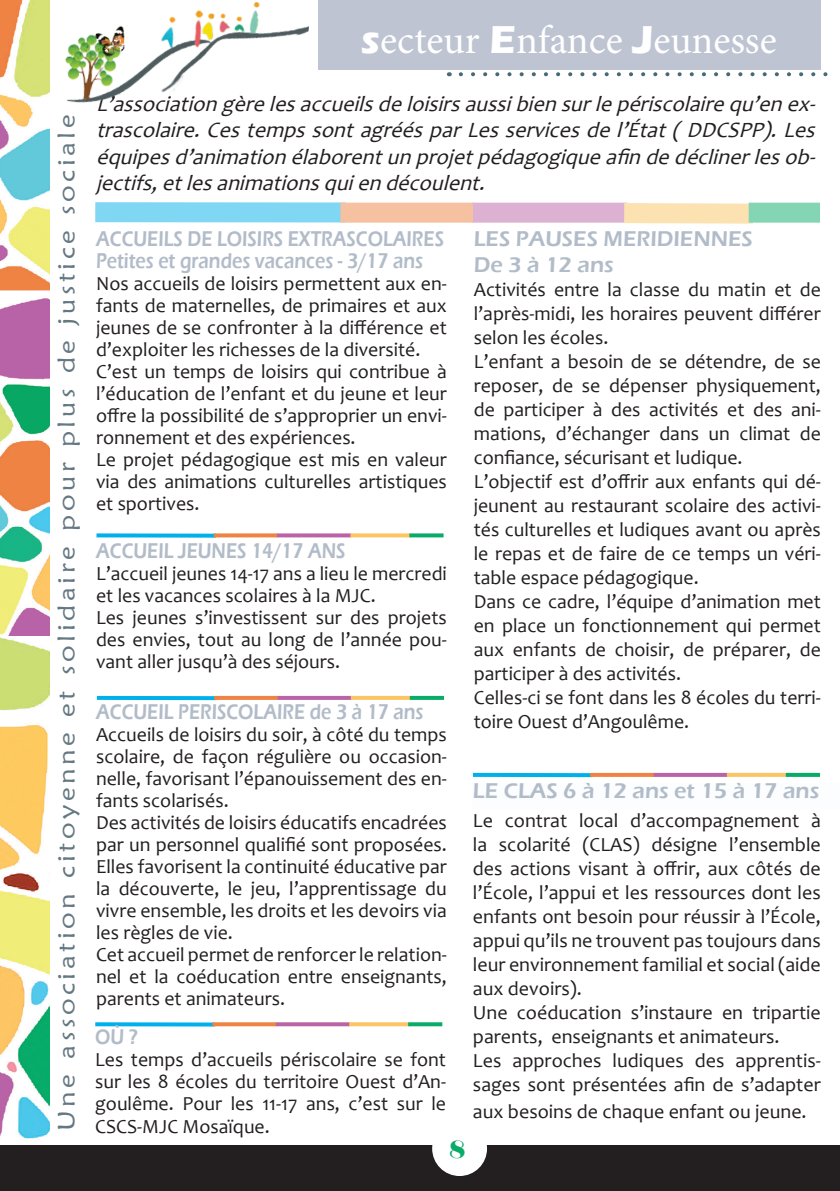
<style>
.page{position:relative;width:840px;height:1191px;background:#fff}
.page>*{position:absolute;margin:0;border:0;box-sizing:border-box;transform-origin:0 0}
.t1{font:40px "Minion Pro";color:#fff}
.t2{font:24px "Maiandra GD";letter-spacing:.13em;color:#647882;scale:1.15 1}
.t3{font:24px "Elephant";color:#09ab69}
.t4{font:italic 22px/26.4px "Candara";color:#231f20;text-align:justify}
.t5{font:600 22px "Eras ITC";color:#b2bcc9;scale:.83 1}
.t6{font:600 22px "Eras ITC";color:#b2bcc9}
.t7{font:20px/22px "Candara";color:#231f20;text-align:justify}
.s1{font-family:"Eras ITC";font-weight:700}
</style>
<div class="page">
<div style="left:95px;top:202px;width:250px;height:20px;background:#80d7f4"></div>
<div style="left:471px;top:203px;width:156px;height:20px;background:#dcb1d2"></div>
<div style="left:624px;top:203px;width:128px;height:21px;background:#fde2b1"></div>
<div style="left:748px;top:203px;width:71px;height:20px;background:#84d5b4"></div>
<div style="left:340px;top:203px;width:133px;height:20px;background:#f6c1a1"></div>
<div style="left:318px;top:0;width:501px;height:70px;background:#bec4d1"></div>
<div style="left:472px;top:783px;width:367px;height:25px;background:#fbfdfe"></div>
<svg style="left:460px;top:72px;width:368px;height:4px"></svg>
<hr style="left:472px;top:773px;width:120px;height:4px;background:#00b0ea">
<svg style="left:653px;top:773px;width:73px;height:4px"></svg>
<svg style="left:726px;top:773px;width:59px;height:4px"></svg>
<svg style="left:785px;top:773px;width:34px;height:4px"></svg>
<svg style="left:589px;top:773px;width:64px;height:4px"></svg>
<img style="left:0;top:247px;width:49px;height:42px">
<img style="left:0;top:637px;width:49px;height:502px">
<img style="left:0;top:289px;width:49px;height:347px">
<hr style="left:97px;top:696px;width:119px;height:4px;background:#00b0ea">
<svg style="left:277px;top:696px;width:73px;height:4px"></svg>
<svg style="left:350px;top:696px;width:59px;height:4px"></svg>
<svg style="left:409px;top:696px;width:35px;height:4px"></svg>
<svg style="left:214px;top:696px;width:63px;height:4px"></svg>
<img style="left:0;top:0;width:312px;height:247px">
<div style="left:0;top:1145px;width:839px;height:46px;background:#231f20"></div>
<div style="left:432px;top:1121px;width:54px;height:55px;background:#fff;border-radius:50%"></div>
<svg style="left:95px;top:1022px;width:117px;height:4px"></svg>
<svg style="left:276px;top:1022px;width:73px;height:4px"></svg>
<svg style="left:349px;top:1022px;width:59px;height:4px"></svg>
<svg style="left:408px;top:1022px;width:34px;height:4px"></svg>
<svg style="left:212px;top:1022px;width:64px;height:4px"></svg>
<svg style="left:96px;top:533px;width:117px;height:4px"></svg>
<svg style="left:277px;top:533px;width:73px;height:4px"></svg>
<svg style="left:350px;top:533px;width:59px;height:4px"></svg>
<svg style="left:409px;top:533px;width:34px;height:4px"></svg>
<svg style="left:213px;top:533px;width:64px;height:4px"></svg>
<p class="t1" style="left:360px;top:13px;width:417px"><span class="s1">s</span>ecteur <span class="s1">E</span>nfance <span class="s1">J</span>eunesse</p>
<p class="t2" style="left:52px;top:1131px;width:885px;rotate:-90deg">Une association citoyenne et solidaire pour plus de justice sociale</p>
<p class="t4" style="left:96px;top:90px;width:726px">L’associationgèrelesaccueilsdeloisirsaussibiensurlepériscolairequ’enex&shy;trascolaire.CestempssontagréésparLesservicesdel’État(DDCSPP).Les équipesd’animationélaborentunprojetpédagogiqueafindedéclinerlesob&shy;jectifs,etlesanimationsquiendécoulent.</p>
<p class="t6" style="left:473px;top:226px;width:280px">LES PAUSES MERIDIENNES</p>
<p class="t6" style="left:473px;top:252px;width:141px">De 3 à 12 ans</p>
<p class="t7" style="left:473px;top:278px;width:348px;line-height:24px">Activités entre la classe du matin et de l’après-midi, les horaires peuvent différer selon les écoles.</p>
<p class="t7" style="left:473px;top:350px;width:348px;line-height:24px">L’enfant a besoin de se détendre, de se reposer, de se dépenser physiquement, de participer à des activités et des ani&shy;mations, d’échanger dans un climat de confiance, sécurisant et ludique.</p>
<p class="t7" style="left:473px;top:470px;width:348px;line-height:24px">L’objectif est d’offrir aux enfants qui dé&shy;jeunent au restaurant scolaire des activi&shy;tés culturelles et ludiques avant ou après le repas et de faire de ce temps un véri&shy;table espace pédagogique.</p>
<p class="t7" style="left:473px;top:590px;width:348px;line-height:24px">Dans ce cadre, l’équipe d’animation met en place un fonctionnement qui permet aux enfants de choisir, de préparer, de participer à des activités.</p>
<p class="t7" style="left:473px;top:686px;width:348px;line-height:24px">Celles-ci se font dans les 8 écoles du terri&shy;toire Ouest d’Angoulême.</p>
<p class="t5" style="left:96px;top:226px;width:420px">ACCUEILS DE LOISIRS EXTRASCOLAIRES</p>
<p class="t5" style="left:96px;top:248px;width:395px">Petites et grandes vacances - 3/17 ans</p>
<p class="t7" style="left:96px;top:272px;width:352px">Nos accueils de loisirs permettent aux en&shy;fants de maternelles, de primaires et aux jeunes de se confronter à la différence et d’exploiter les richesses de la diversité.</p>
<p class="t7" style="left:96px;top:360px;width:352px">C’est un temps de loisirs qui contribue à l’éducation de l’enfant et du jeune et leur offre la possibilité de s’approprier un envi&shy;ronnement et des expériences.</p>
<p class="t7" style="left:96px;top:448px;width:352px">Le projet pédagogique est mis en valeur via des animations culturelles artistiques et sportives.</p>
<p class="t5" style="left:96px;top:538px;width:302px">ACCUEIL JEUNES 14/17 ANS</p>
<p class="t7" style="left:96px;top:563px;width:352px">L’accueil jeunes 14-17 ans a lieu le mercredi et les vacances scolaires à la MJC.</p>
<p class="t7" style="left:96px;top:607px;width:352px">Les jeunes s’investissent sur des projets des envies, tout au long de l’année pou&shy;vant aller jusqu’à des séjours.</p>
<p class="t5" style="left:96px;top:699px;width:396px">ACCUEIL PERISCOLAIRE de 3 à 17 ans</p>
<p class="t7" style="left:96px;top:723px;width:352px">Accueils de loisirs du soir, à côté du temps scolaire, de façon régulière ou occasion&shy;nelle, favorisant l’épanouissement des en&shy;fants scolarisés.</p>
<p class="t7" style="left:96px;top:811px;width:352px">Des activités de loisirs éducatifs encadrées par un personnel qualifié sont proposées.<br>Elles favorisent la continuité éducative par la découverte, le jeu, l’apprentissage du vivre ensemble, les droits et les devoirs via les règles de vie.</p>
<p class="t7" style="left:96px;top:943px;width:352px">Cet accueil permet de renforcer le relation&shy;nel et la coéducation entre enseignants, parents et animateurs.</p>
<p class="t6" style="left:472px;top:778px;width:347px">LE CLAS 6 à 12 ans et 15 à 17 ans</p>
<p class="t7" style="left:472px;top:808px;width:349px;line-height:24px">Le contrat local d’accompagnement à la scolarité (CLAS) désigne l’ensemble des actions visant à offrir, aux côtés de l’École, l’appui et les ressources dont les enfants ont besoin pour réussir à l’École, appui qu’ils ne trouvent pas toujours dans leur environnement familial et social (aide aux devoirs).</p>
<p class="t7" style="left:472px;top:1000px;width:349px;line-height:24px">Une coéducation s’instaure en tripartie parents, enseignants et animateurs.</p>
<p class="t7" style="left:472px;top:1048px;width:349px;line-height:24px">Les approches ludiques des apprentis&shy;sages sont présentées afin de s’adapter</p>
<p class="t7" style="left:472px;top:1099px;width:335px">aux besoins de chaque enfant ou jeune.</p>
<p class="t5" style="left:95px;top:1024px;width:53px">OÙ ?</p>
<p class="t7" style="left:95px;top:1048px;width:352px">Les temps d’accueils périscolaire se font sur les 8 écoles du territoire Ouest d’An&shy;goulême. Pour les 11-17 ans, c’est sur le CSCS-MJC Mosaïque.</p>
<p class="t3" style="left:449px;top:1134px;width:18px">8</p>
</div>
